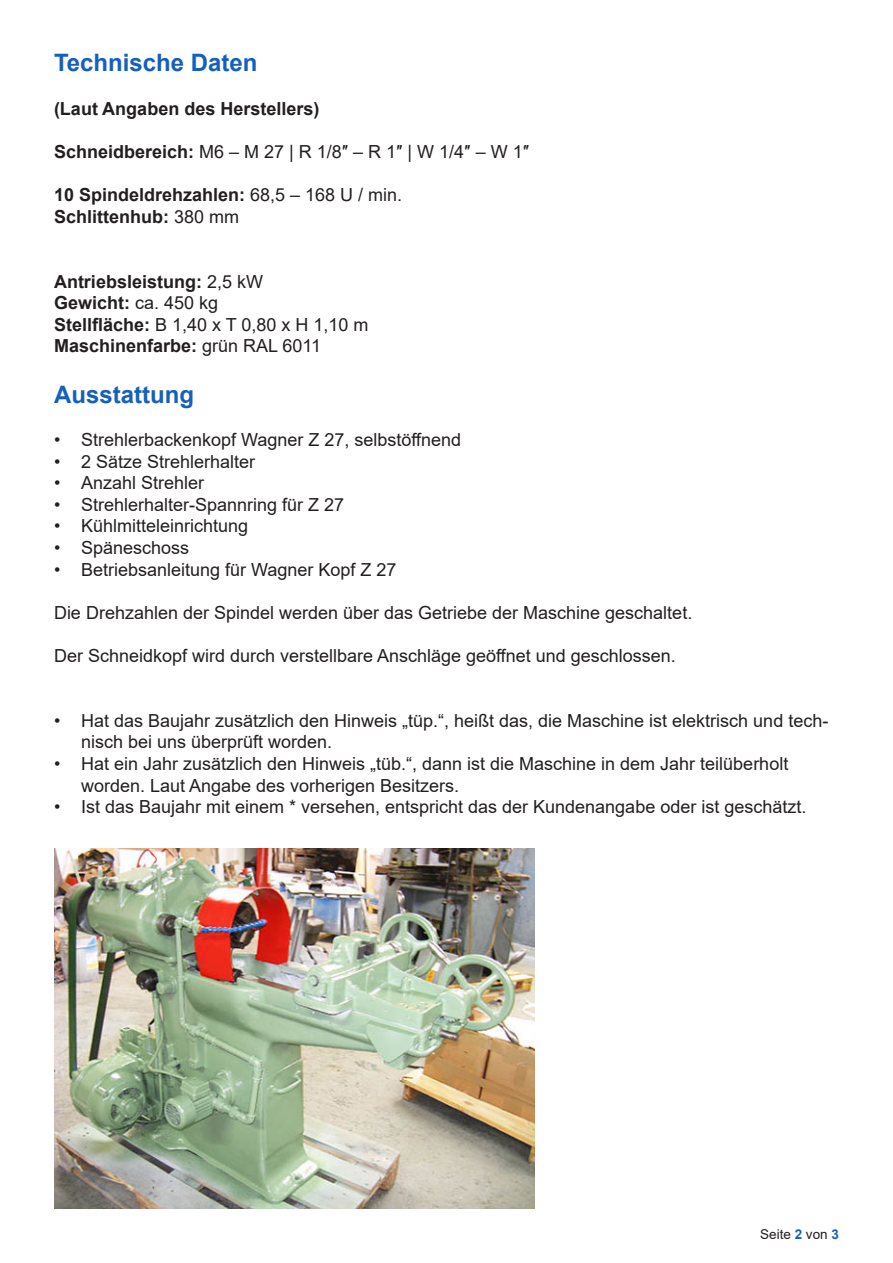
<style>
.page{position:relative;width:893px;height:1263px;background:#fff}
.page>*{position:absolute;margin:0;border:0;box-sizing:border-box;transform-origin:0 0}
.para{font:700 24px "Arial";color:#1560bd}
.para-2{font:18px/21.6px "Arial";color:#231f20}
.para-3{font:700 18px "Arial";color:#231f20}
.t1{font:13.5px "Arial";color:#231f20}
.s1{font-weight:700}
.s2{font-weight:400}
.s3{font-weight:700;color:#1560bd}
</style>
<div class="page">
<img style="left:54px;top:849px;width:480px;height:360px">
<p class="para" style="left:54px;top:46px;width:205px">Technische Daten</p>
<p class="para-3" style="left:54px;top:96px;width:267px">(Laut Angaben des Herstellers)</p>
<p class="para-2" style="left:54px;top:141px;width:477px"><span class="s1">Schneidbereich:</span> M6 – M 27 | R 1/8″ – R 1″ | W 1/4″ – W 1″</p>
<p class="para-3" style="left:54px;top:182px;width:350px">10 Spindeldrehzahlen: <span class="s2">68,5 – 168 U / min.</span></p>
<p class="para-3" style="left:54px;top:204px;width:187px">Schlittenhub: <span class="s2">380 mm</span></p>
<p class="para-3" style="left:54px;top:268px;width:211px">Antriebsleistung: <span class="s2">2,5 kW</span></p>
<p class="para-3" style="left:54px;top:290px;width:166px">Gewicht: <span class="s2">ca. 450 kg</span></p>
<p class="para-2" style="left:54px;top:313px;width:316px"><span class="s1">Stellfläche:</span> B 1,40 x T 0,80 x H 1,10 m</p>
<p class="para-3" style="left:54px;top:333px;width:269px">Maschinenfarbe: <span class="s2">grün RAL 6011</span></p>
<p class="para" style="left:54px;top:377px;width:141px">Ausstattung</p>
<p class="para-2" style="left:54px;top:429px;width:409px">• Strehlerbackenkopf Wagner Z 27, selbstöffnend</p>
<p class="para-2" style="left:54px;top:450px;width:203px">• 2 Sätze Strehlerhalter</p>
<p class="para-2" style="left:54px;top:472px;width:152px">• Anzahl Strehler</p>
<p class="para-2" style="left:54px;top:493px;width:292px">• Strehlerhalter-Spannring für Z 27</p>
<p class="para-2" style="left:54px;top:515px;width:196px">• Kühlmitteleinrichtung</p>
<p class="para-2" style="left:54px;top:537px;width:137px">• Späneschoss</p>
<p class="para-2" style="left:54px;top:558px;width:344px">• Betriebsanleitung für Wagner Kopf Z 27</p>
<p class="para-2" style="left:54px;top:601px;width:640px">Die Drehzahlen der Spindel werden über das Getriebe der Maschine geschaltet.</p>
<p class="para-2" style="left:54px;top:645px;width:623px">Der Schneidkopf wird durch verstellbare Anschläge geöffnet und geschlossen.</p>
<p class="para-2" style="left:81px;top:709px;width:749px;text-indent:-27px">• Hat das Baujahr zusätzlich den Hinweis „tüp.“, heißt das, die Maschine ist elektrisch und tech&shy;nisch bei uns überprüft worden.</p>
<p class="para-2" style="left:81px;top:753px;width:709px;text-indent:-27px">• Hat ein Jahr zusätzlich den Hinweis „tüb.“, dann ist die Maschine in dem Jahr teilüberholt worden. Laut Angabe des vorherigen Besitzers.</p>
<p class="para-2" style="left:54px;top:796px;width:754px">• Ist das Baujahr mit einem * versehen, entspricht das der Kundenangabe oder ist geschätzt.</p>
<p class="t1" style="left:760px;top:1225px;width:80px">Seite <span class="s3">2</span> von <span class="s3">3</span></p>
</div>
